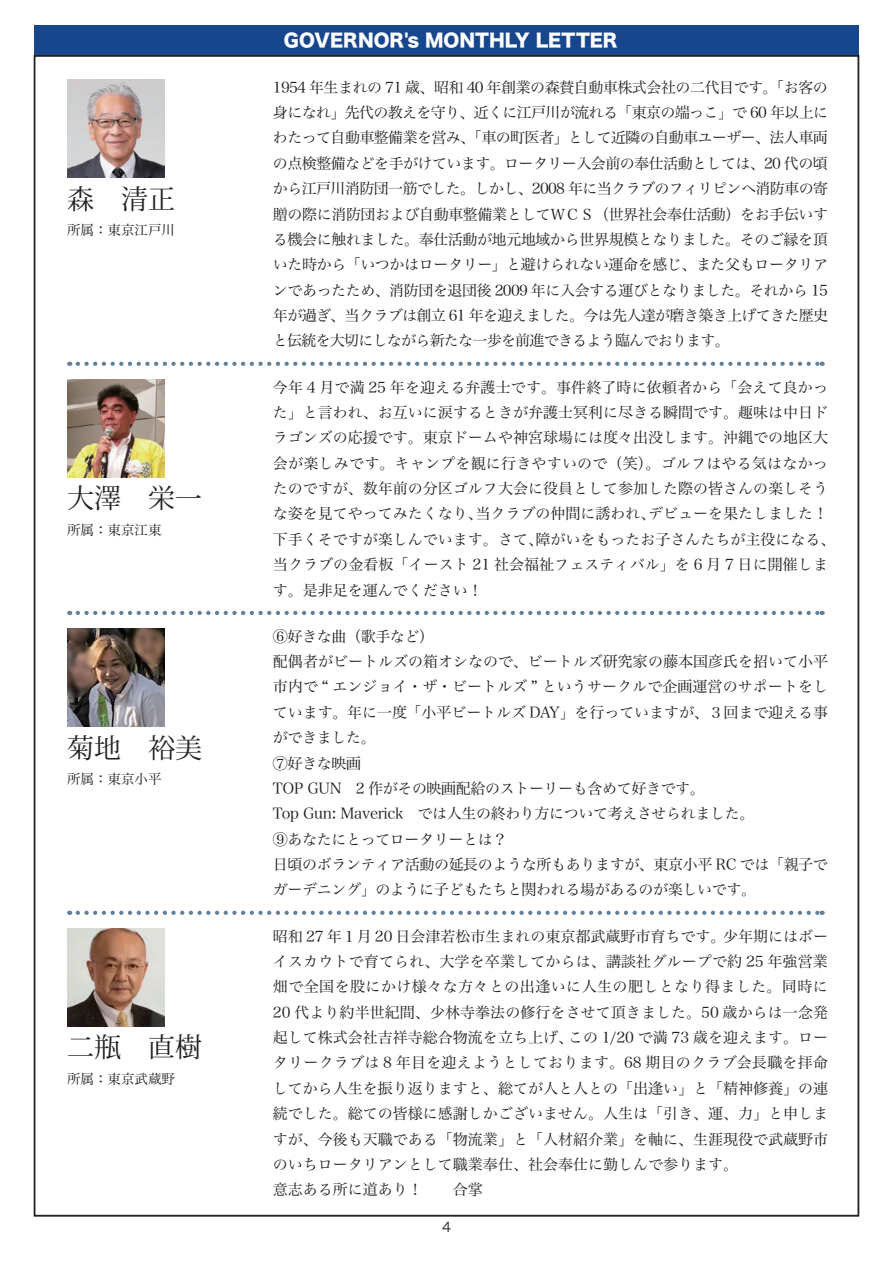
<style>
.page{position:relative;width:893px;height:1263px;background:#fff}
.page>*{position:absolute;margin:0;border:0;box-sizing:border-box;transform-origin:0 0}
.t1{font:27px "Koz Min Pr 6 N";color:#231f20}
.t2{font:18px "Hiragino Sans W8";color:#fff}
.t3{font:15px/25.3px "Hira Min Pro W3";color:#231f20}
.t4{font:15px/25.3px "Hira Min Pro W3";letter-spacing:-.025em;color:#231f20}
.t5{font:15px "Hira Min Pro W3";letter-spacing:.03em;color:#231f20}
.t6{font:13.5px "Hira Min Pro W3";color:#231f20}
.t7{font:13.5px "Hiragino Sans W3";color:#231f20}
</style>
<div class="page">
<div style="left:34px;top:26px;width:825px;height:29px;background:#17468d"></div>
<svg style="left:78px;top:362px;width:745px;height:4px"></svg>
<svg style="left:78px;top:611px;width:745px;height:4px"></svg>
<svg style="left:78px;top:911px;width:745px;height:4px"></svg>
<img style="left:67px;top:79px;width:98px;height:98px">
<img style="left:67px;top:379px;width:98px;height:98px">
<img style="left:67px;top:928px;width:98px;height:98px">
<img style="left:67px;top:628px;width:98px;height:98px">
<h1 class="t1" style="left:67px;top:183px;width:109px">森　清正</h1>
<p class="t6" style="left:67px;top:219px;width:109px">所属：東京江戸川</p>
<h1 class="t1" style="left:67px;top:483px;width:136px">大澤　栄一</h1>
<p class="t6" style="left:67px;top:518px;width:96px">所属：東京江東</p>
<h1 class="t1" style="left:67px;top:732px;width:136px">菊地　裕美</h1>
<p class="t6" style="left:67px;top:768px;width:96px">所属：東京小平</p>
<h1 class="t1" style="left:67px;top:1032px;width:136px">二瓶　直樹</h1>
<p class="t6" style="left:67px;top:1067px;width:109px">所属：東京武蔵野</p>
<p class="t2" style="left:284px;top:30px;width:335px">GOVERNOR s' MONTHLY LETTER</p>
<p class="t3" style="left:273px;top:73px;width:557px;text-align:justify">1954 年生まれの 71 歳、昭和 40 年創業の森賛自動車株式会社の二代目です。「お客の身になれ」先代の教えを守り、近くに江戸川が流れる「東京の端っこ」で 60 年以上にわたって自動車整備業を営み、「車の町医者」として近隣の自動車ユーザー、法人車両の点検整備などを手がけています。ロータリー入会前の奉仕活動としては、20 代の頃から江戸川消防団一筋でした。しかし、2008 年に当クラブのフィリピンへ消防車の寄贈の際に消防団および自動車整備業としてＷＣＳ（世界社会奉仕活動）をお手伝いする機会に触れました。奉仕活動が地元地域から世界規模となりました。そのご縁を頂いた時から「いつかはロータリー」と避けられない運命を感じ、また父もロータリアンであったため、消防団を退団後 2009 年に入会する運びとなりました。それから 15年が過ぎ、当クラブは創立 61 年を迎えました。今は先人達が磨き築き上げてきた歴史と伝統を大切にしながら新たな一歩を前進できるよう臨んでおります。</p>
<p class="t3" style="left:273px;top:373px;width:557px;text-align:right">今年 4 月で満 25 年を迎える弁護士です。事件終了時に依頼者から「会えて良かった」と言われ、お互いに涙するときが弁護士冥利に尽きる瞬間です。趣味は中日ドラゴンズの応援です。東京ドームや神宮球場には度々出没します。沖縄での地区大会が楽しみです。キャンプを観に行きやすいので（笑）。ゴルフはやる気はなかったのですが、数年前の分区ゴルフ大会に役員として参加した際の皆さんの楽しそうデビューを果たしました!</p>
<p class="t3" style="left:475px;top:500px;width:181px">当クラブの仲間に誘われ、</p>
<p class="t3" style="left:273px;top:500px;width:211px">な姿を見てやってみたくなり、</p>
<p class="t3" style="left:273px;top:525px;width:556px">下手くそですが楽しんでいます。さて、<br>当クラブの金看板「イースト 21 社会福祉フェスティバル」を 6 月 7 日に開催します。是非足を運んでください!</p>
<p class="t3" style="left:535px;top:525px;width:301px">障がいをもったお子さんたちが主役になる、</p>
<p class="t4" style="left:273px;top:622px;width:557px">⑥好きな曲（歌手など(<br>配偶者がビートルズの箱オシなので、ビートルズ研究家の藤本国彦氏を招いて小平市内で “ エンジョイ・ザ・ビートルズ ” というサークルで企画運営のサポートをしています。年に一度「小平ビートルズ DAY」を行っていますが、３回まで迎える事ができました。<br>⑦好きな映画<br>TOP GUN　2 作がその映画配給のストーリーも含めて好きです。<br>Top Gun: Maverick　では人生の終わり方について考えさせられました。<br>⑨あなたにとってロータリーとは?<br>日頃のボランティア活動の延長のような所もありますが、東京小平 RC では「親子でガーデニング」のように子どもたちと関われる場があるのが楽しいです。</p>
<p class="t3" style="left:723px;top:922px;width:107px">少年期にはボー</p>
<p class="t3" style="left:273px;top:922px;width:454px">昭和 27 年１月 20 日会津若松市生まれの東京都武蔵野市育ちです。</p>
<p class="t3" style="left:273px;top:947px;width:556px">イスカウトで育てられ、大学を卒業してからは、講談社グループで約 25 年強営業</p>
<p class="t5" style="left:273px;top:974px;width:556px">畑で全国を股にかけ様々な方々との出逢いに人生の肥しとなり得ました。同時に</p>
<p class="t3" style="left:273px;top:998px;width:557px">20 代より約半世紀間、少林寺拳法の修行をさせて頂きました。50 歳からは一念発</p>
<p class="t3" style="left:568px;top:1023px;width:261px">この 1/20 で満 73 歳を迎えます。ロー</p>
<p class="t3" style="left:273px;top:1023px;width:557px">起して株式会社吉祥寺総合物流を立ち上げ、<br>タリークラブは 8 年目を迎えようとしております。68 期目のクラブ会長職を拝命してから人生を振り返りますと、総てが人と人との「出逢い」と「精神修養」の連続でした。総ての皆様に感謝しかございません。人生は「引き、運、力」と申しますが、今後も天職である「物流業」と「人材紹介業」を軸に、生涯現役で武蔵野市のいちロータリアンとして職業奉仕、社会奉仕に勤しんで参ります。<br>意志ある所に道あり！　　合掌</p>
<p class="t7" style="left:442px;top:1215px;width:10px">4</p>
</div>
